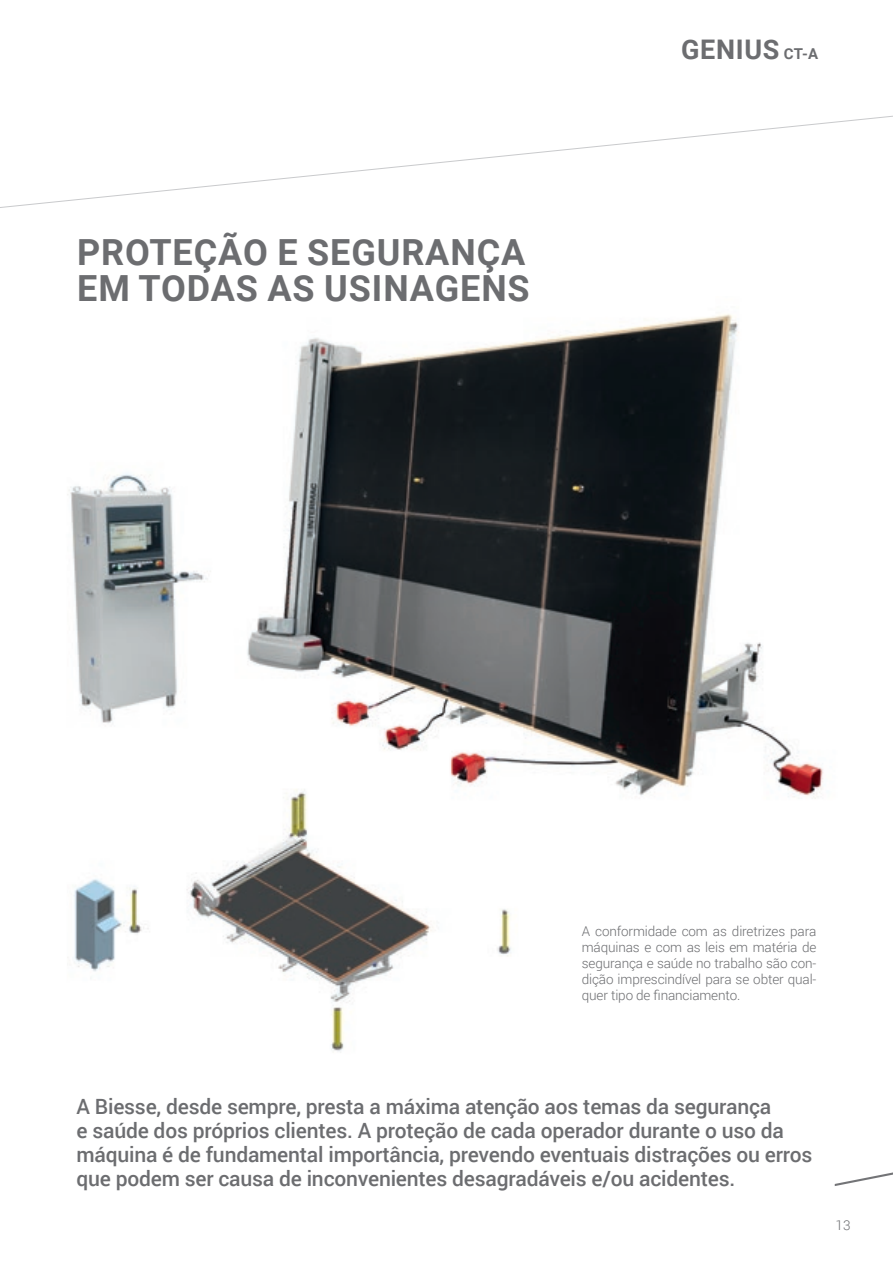
<style>
.page{position:relative;width:893px;height:1263px;background:#fff}
.page>*{position:absolute;margin:0;border:0;box-sizing:border-box;transform-origin:0 0}
.t1{font:700 36px/36px "Roboto";letter-spacing:.025em;color:#6c6d70}
.t2{font:700 27px "Roboto";letter-spacing:.025em;color:#6c6d70}
.t3{font:500 21px/24px "Roboto";letter-spacing:-.01em;color:#6c6d70}
.t4{font:300 13.5px/16.2px "Roboto";letter-spacing:-.01em;color:#6c6d70;text-align:justify}
.s1{font-size:15px}
</style>
<div class="page">
<svg style="left:835px;top:1172px;width:58px;height:14px"></svg>
<img style="left:67px;top:314px;width:757px;height:485px">
<img style="left:67px;top:788px;width:451px;height:264px">
<svg style="left:0;top:115px;width:893px;height:93px"></svg>
<p class="t1" style="left:77px;top:232px;width:454px">PROTEÇÃO E SEGURANÇA<br>EM TODAS AS USINAGENS</p>
<p class="t2" style="left:681px;top:30px;width:138px">GENIUS <span class="s1">CT-A</span></p>
<p class="t4" style="left:582px;top:922px;width:236px">A conformidade com as diretrizes para máquinas e com as leis em matéria de segurança e saúde no trabalho são con&shy;dição imprescindível para se obter qual&shy;quer tipo de financiamento.</p>
<p class="t3" style="left:77px;top:1094px;width:737px">A Biesse, desde sempre, presta a máxima atenção aos temas da segurança<br>e saúde dos próprios clientes. A proteção de cada operador durante o uso da máquina é de fundamental importância, prevendo eventuais distrações ou erros que podem ser causa de inconvenientes desagradáveis e/ou acidentes.</p>
<p class="t4" style="left:836px;top:1216px;width:16px">13</p>
</div>
